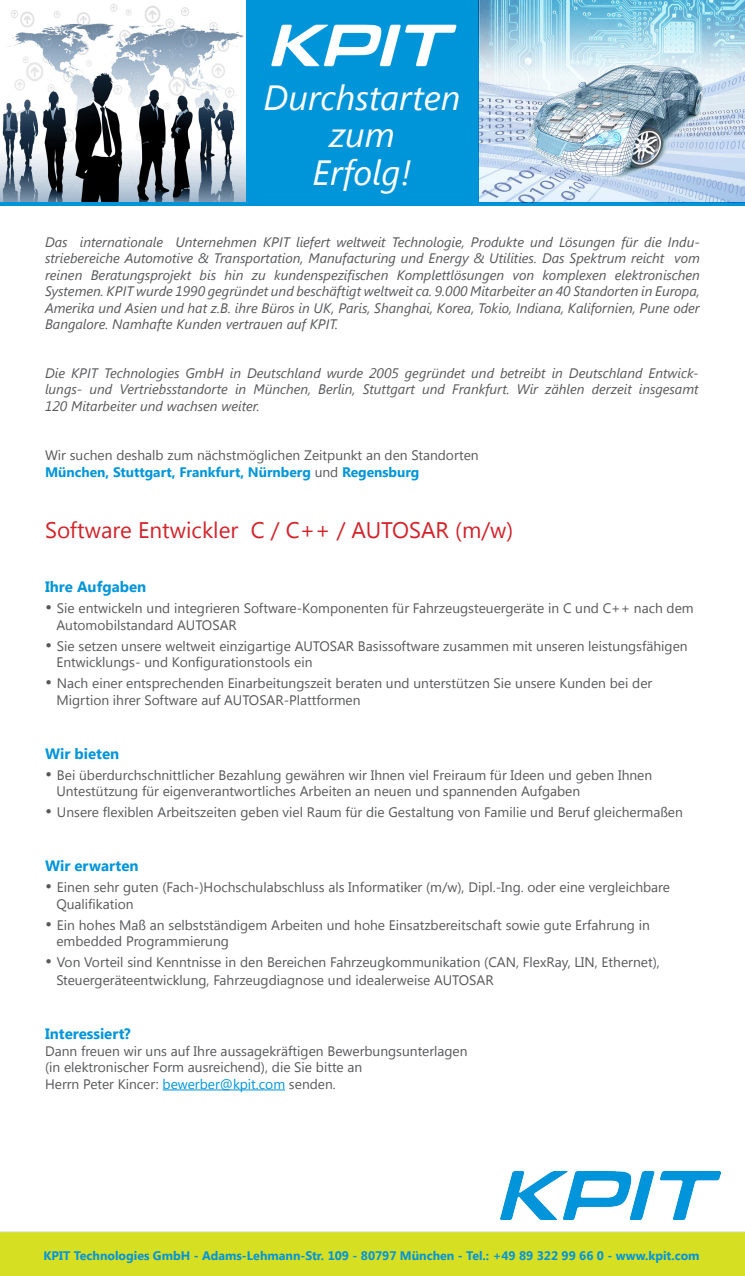
<style>
.page{position:relative;width:745px;height:1276px;background:#fff}
.page>*{position:absolute;margin:0;border:0;box-sizing:border-box;transform-origin:0 0}
.t1{font:italic 35px "Segoe UI";color:#fff}
.t2{font:22.5px "Segoe UI";color:#d1232a}
.t3{font:700 15px "Segoe UI";color:#0095d9}
.t4{font:13.75px/16.5px "Segoe UI";color:#57585a}
.t5{font:italic 13.75px/16.5px "Segoe UI";color:#57585a;text-align:justify}
.Aufzählung_1_eng{font:700 12.38px "Segoe UI";color:#0095d9}
.s1{font-weight:700;color:#0095d9}
.s2{font-size:17.5px}
.s3{color:#0095d9}
</style>
<div class="page">
<div style="left:0;top:1231px;width:744px;height:45px;background:#d6df21"></div>
<div style="left:246px;top:0;width:232px;height:204px;background:#0095d9"></div>
<img style="left:0;top:4px;width:245px;height:198px">
<hr style="left:0;top:202px;width:744px;height:4px;background:#0095d9">
<hr style="left:162px;top:1089px;width:123px;height:1px;background:#0095d9">
<img style="left:500px;top:1171px;width:220px;height:48px">
<img style="left:478px;top:0;width:266px;height:203px">
<img style="left:271px;top:24px;width:186px;height:43px">
<p class="t1" style="left:263px;top:73px;width:198px">Durchstarten</p>
<p class="t1" style="left:329px;top:110px;width:67px">zum</p>
<p class="t1" style="left:312px;top:148px;width:100px">Erfolg!</p>
<p class="t5" style="left:45px;top:233px;width:656px">Das internationale Unternehmen KPIT liefert weltweit Technologie, Produkte und Lösungen für die Indu&shy;striebereiche Automotive &amp; Transportation, Manufacturing und Energy &amp; Utilities. Das Spektrum reicht vom reinen Beratungsprojekt bis hin zu kundenspezifischen Komplettlösungen von komplexen elektronischen Systemen. KPIT wurde 1990 gegründet und beschäftigt weltweit ca. 9.000 Mitarbeiter an 40 Standorten in Europa, Amerika und Asien und hat z.B. ihre Büros in UK, Paris, Shanghai, Korea, Tokio, Indiana, Kalifornien, Pune oder Bangalore. Namhafte Kunden vertrauen auf KPIT.</p>
<p class="t5" style="left:45px;top:364px;width:654px">Die KPIT Technologies GmbH in Deutschland wurde 2005 gegründet und betreibt in Deutschland Entwick&shy;lungs- und Vertriebsstandorte in München, Berlin, Stuttgart und Frankfurt. Wir zählen derzeit insgesamt 120 Mitarbeiter und wachsen weiter.</p>
<p class="t4" style="left:45px;top:446px;width:435px">Wir suchen deshalb zum nächstmöglichen Zeitpunkt an den Standorten<br><span class="s1">München, Stuttgart, Frankfurt, Nürnberg</span> und <span class="s1">Regensburg</span></p>
<p class="t2" style="left:45px;top:514px;width:469px">Software Entwickler C / C++ / AUTOSAR (m/w)</p>
<p class="t3" style="left:45px;top:576px;width:103px">Ihre Aufgaben</p>
<p class="t4" style="left:56px;top:599px;width:638px;text-indent:-11px"><span class="s2">•</span> Sie entwickeln und integrieren Software-Komponenten für Fahrzeugsteuergeräte in C und C++ nach dem<br>Automobilstandard AUTOSAR</p>
<p class="t4" style="left:56px;top:637px;width:632px;text-indent:-11px"><span class="s2">•</span> Sie setzen unsere weltweit einzigartige AUTOSAR Basissoftware zusammen mit unseren leistungsfähigen<br>Entwicklungs- und Konfigurationstools ein</p>
<p class="t4" style="left:56px;top:674px;width:597px;text-indent:-11px"><span class="s2">•</span> Nach einer entsprechenden Einarbeitungszeit beraten und unterstützen Sie unsere Kunden bei der<br>Migrtion ihrer Software auf AUTOSAR-Plattformen</p>
<p class="t3" style="left:45px;top:742px;width:76px">Wir bieten</p>
<p class="t4" style="left:56px;top:766px;width:597px;text-indent:-11px"><span class="s2">•</span> Bei überdurchschnittlicher Bezahlung gewähren wir Ihnen viel Freiraum für Ideen und geben Ihnen<br>Untestützung für eigenverantwortliches Arbeiten an neuen und spannenden Aufgaben</p>
<p class="t4" style="left:45px;top:803px;width:639px"><span class="s2">•</span> Unsere flexiblen Arbeitszeiten geben viel Raum für die Gestaltung von Familie und Beruf gleichermaßen</p>
<p class="t3" style="left:45px;top:855px;width:95px">Wir erwarten</p>
<p class="t4" style="left:56px;top:878px;width:614px;text-indent:-11px"><span class="s2">•</span> Einen sehr guten (Fach-)Hochschulabschluss als Informatiker (m/w), Dipl.-Ing. oder eine vergleichbare<br>Qualifikation</p>
<p class="t4" style="left:56px;top:916px;width:594px;text-indent:-11px"><span class="s2">•</span> Ein hohes Maß an selbstständigem Arbeiten und hohe Einsatzbereitschaft sowie gute Erfahrung in embedded Programmierung</p>
<p class="t4" style="left:56px;top:952px;width:604px;line-height:18px;text-indent:-11px"><span class="s2">•</span> Von Vorteil sind Kenntnisse in den Bereichen Fahrzeugkommunikation (CAN, FlexRay, LIN, Ethernet),<br>Steuergeräteentwicklung, Fahrzeugdiagnose und idealerweise AUTOSAR</p>
<p class="t3" style="left:45px;top:1023px;width:87px">Interessiert?</p>
<p class="t4" style="left:45px;top:1042px;width:424px">Dann freuen wir uns auf Ihre aussagekräftigen Bewerbungsunterlagen (in elektronischer Form ausreichend), die Sie bitte an<br>Herrn Peter Kincer: <span class="s3">bewerber@kpit.com</span> senden.</p>
<p class="Aufzählung_1_eng" style="left:43px;top:1247px;width:657px">KPIT Technologies GmbH - Adams-Lehmann-Str. 109 - 80797 München - Tel.: +49 89 322 99 66 0 - www.kpit.com</p>
</div>
